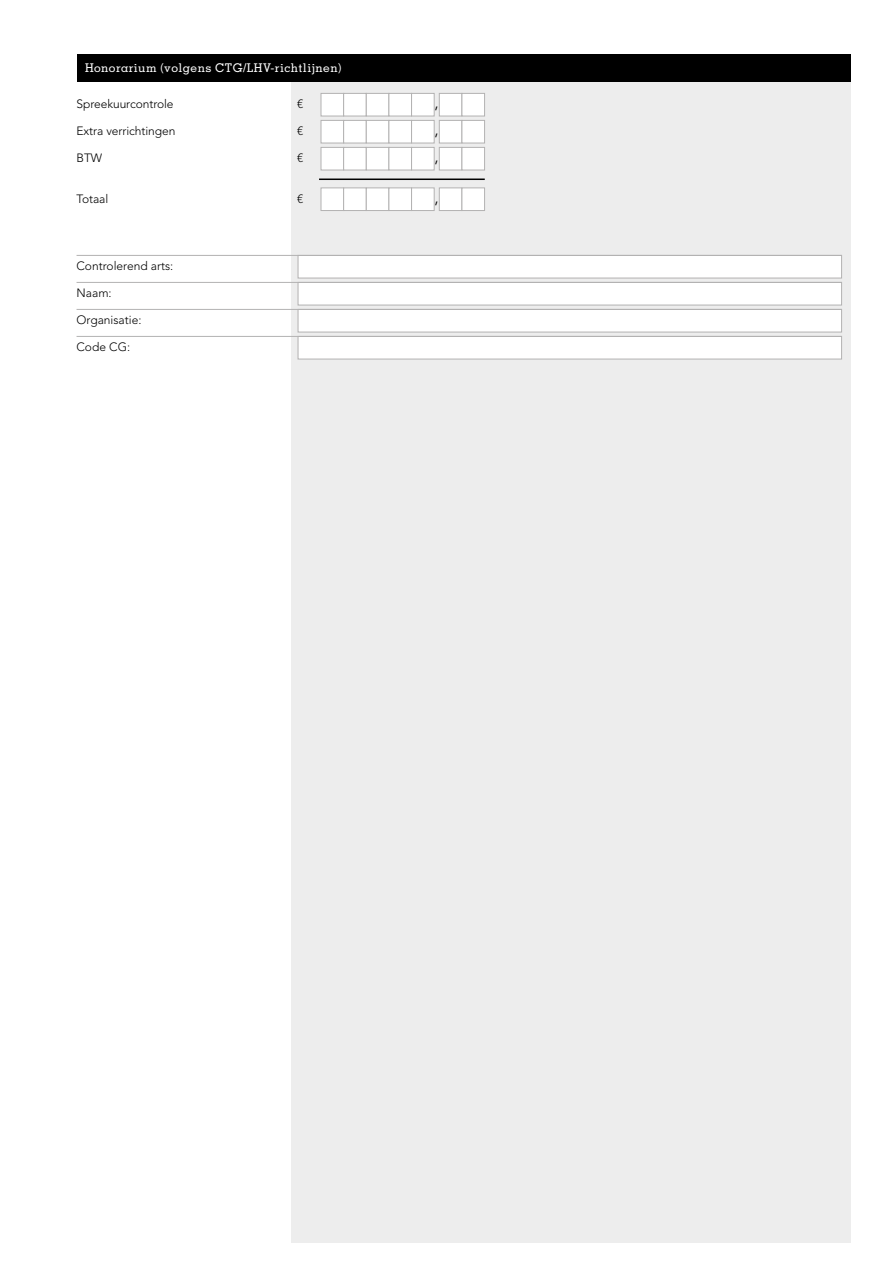
<style>
.page{position:relative;width:893px;height:1263px;background:#fff}
.page>*{position:absolute;margin:0;border:0;box-sizing:border-box;transform-origin:0 0}
.t1{font:300 16.5px "Avenir LT Std";color:#000}
.t2{font:300 12px "Avenir LT Std";letter-spacing:-.005em;color:#000}
.t3{font:500 12px "Memphis LT Std";letter-spacing:.035em;color:#fff}
</style>
<div class="page">
<div style="left:291px;top:81px;width:559px;height:1161px;background:#ededed"></div>
<hr style="left:319px;top:179px;width:166px;height:1px;background:#000">
<div style="left:77px;top:54px;width:773px;height:27px;background:#000"></div>
<div style="left:321px;top:93px;width:23px;height:23px;background:#fff;border:1px solid #b3b2b2"></div>
<div style="left:343px;top:93px;width:24px;height:23px;background:#fff;border:1px solid #b3b2b2"></div>
<div style="left:366px;top:93px;width:23px;height:23px;background:#fff;border:1px solid #b3b2b2"></div>
<div style="left:389px;top:93px;width:23px;height:23px;background:#fff;border:1px solid #b3b2b2"></div>
<div style="left:411px;top:93px;width:24px;height:23px;background:#fff;border:1px solid #b3b2b2"></div>
<div style="left:439px;top:93px;width:23px;height:23px;background:#fff;border:1px solid #b3b2b2"></div>
<div style="left:462px;top:93px;width:23px;height:23px;background:#fff;border:1px solid #b3b2b2"></div>
<div style="left:321px;top:120px;width:23px;height:23px;background:#fff;border:1px solid #b3b2b2"></div>
<div style="left:343px;top:120px;width:24px;height:23px;background:#fff;border:1px solid #b3b2b2"></div>
<div style="left:366px;top:120px;width:23px;height:23px;background:#fff;border:1px solid #b3b2b2"></div>
<div style="left:389px;top:120px;width:23px;height:23px;background:#fff;border:1px solid #b3b2b2"></div>
<div style="left:411px;top:120px;width:24px;height:23px;background:#fff;border:1px solid #b3b2b2"></div>
<div style="left:439px;top:120px;width:23px;height:23px;background:#fff;border:1px solid #b3b2b2"></div>
<div style="left:462px;top:120px;width:23px;height:23px;background:#fff;border:1px solid #b3b2b2"></div>
<div style="left:321px;top:147px;width:23px;height:23px;background:#fff;border:1px solid #b3b2b2"></div>
<div style="left:343px;top:147px;width:24px;height:23px;background:#fff;border:1px solid #b3b2b2"></div>
<div style="left:366px;top:147px;width:23px;height:23px;background:#fff;border:1px solid #b3b2b2"></div>
<div style="left:389px;top:147px;width:23px;height:23px;background:#fff;border:1px solid #b3b2b2"></div>
<div style="left:411px;top:147px;width:24px;height:23px;background:#fff;border:1px solid #b3b2b2"></div>
<div style="left:439px;top:147px;width:23px;height:23px;background:#fff;border:1px solid #b3b2b2"></div>
<div style="left:462px;top:147px;width:23px;height:23px;background:#fff;border:1px solid #b3b2b2"></div>
<div style="left:321px;top:188px;width:23px;height:23px;background:#fff;border:1px solid #b3b2b2"></div>
<div style="left:343px;top:188px;width:24px;height:23px;background:#fff;border:1px solid #b3b2b2"></div>
<div style="left:366px;top:188px;width:23px;height:23px;background:#fff;border:1px solid #b3b2b2"></div>
<div style="left:389px;top:188px;width:23px;height:23px;background:#fff;border:1px solid #b3b2b2"></div>
<div style="left:411px;top:188px;width:24px;height:23px;background:#fff;border:1px solid #b3b2b2"></div>
<div style="left:439px;top:188px;width:23px;height:23px;background:#fff;border:1px solid #b3b2b2"></div>
<div style="left:462px;top:188px;width:23px;height:23px;background:#fff;border:1px solid #b3b2b2"></div>
<div style="left:298px;top:255px;width:544px;height:23px;background:#fff;border:1px solid #b3b2b2"></div>
<hr style="left:77px;top:255px;width:765px;height:1px;background:#b3b2b2">
<div style="left:298px;top:282px;width:544px;height:23px;background:#fff;border:1px solid #b3b2b2"></div>
<hr style="left:77px;top:282px;width:765px;height:1px;background:#b3b2b2">
<div style="left:298px;top:309px;width:544px;height:23px;background:#fff;border:1px solid #b3b2b2"></div>
<hr style="left:77px;top:309px;width:765px;height:1px;background:#b3b2b2">
<div style="left:298px;top:336px;width:544px;height:23px;background:#fff;border:1px solid #b3b2b2"></div>
<hr style="left:77px;top:336px;width:765px;height:1px;background:#b3b2b2">
<p class="t3" style="left:85px;top:60px;width:258px">Honorarium (volgens CTG/LHV-richtlijnen)</p>
<p class="t2" style="left:77px;top:97px;width:99px">Spreekuurcontrole</p>
<p class="t2" style="left:297px;top:97px;width:8px">€</p>
<p class="t2" style="left:77px;top:124px;width:100px">Extra verrichtingen</p>
<p class="t2" style="left:297px;top:124px;width:8px">€</p>
<p class="t2" style="left:77px;top:151px;width:27px">BTW</p>
<p class="t2" style="left:297px;top:151px;width:8px">€</p>
<p class="t2" style="left:77px;top:191px;width:33px">Totaal</p>
<p class="t2" style="left:297px;top:191px;width:8px">€</p>
<p class="t2" style="left:77px;top:259px;width:98px">Controlerend arts:</p>
<p class="t2" style="left:77px;top:286px;width:37px">Naam:</p>
<p class="t2" style="left:77px;top:313px;width:66px">Organisatie:</p>
<p class="t2" style="left:77px;top:340px;width:55px">Code CG:</p>
<h1 class="t1" style="left:434px;top:93px;width:6px">,</h1>
<h1 class="t1" style="left:434px;top:120px;width:6px">,</h1>
<h1 class="t1" style="left:434px;top:147px;width:6px">,</h1>
<h1 class="t1" style="left:434px;top:187px;width:6px">,</h1>
</div>
